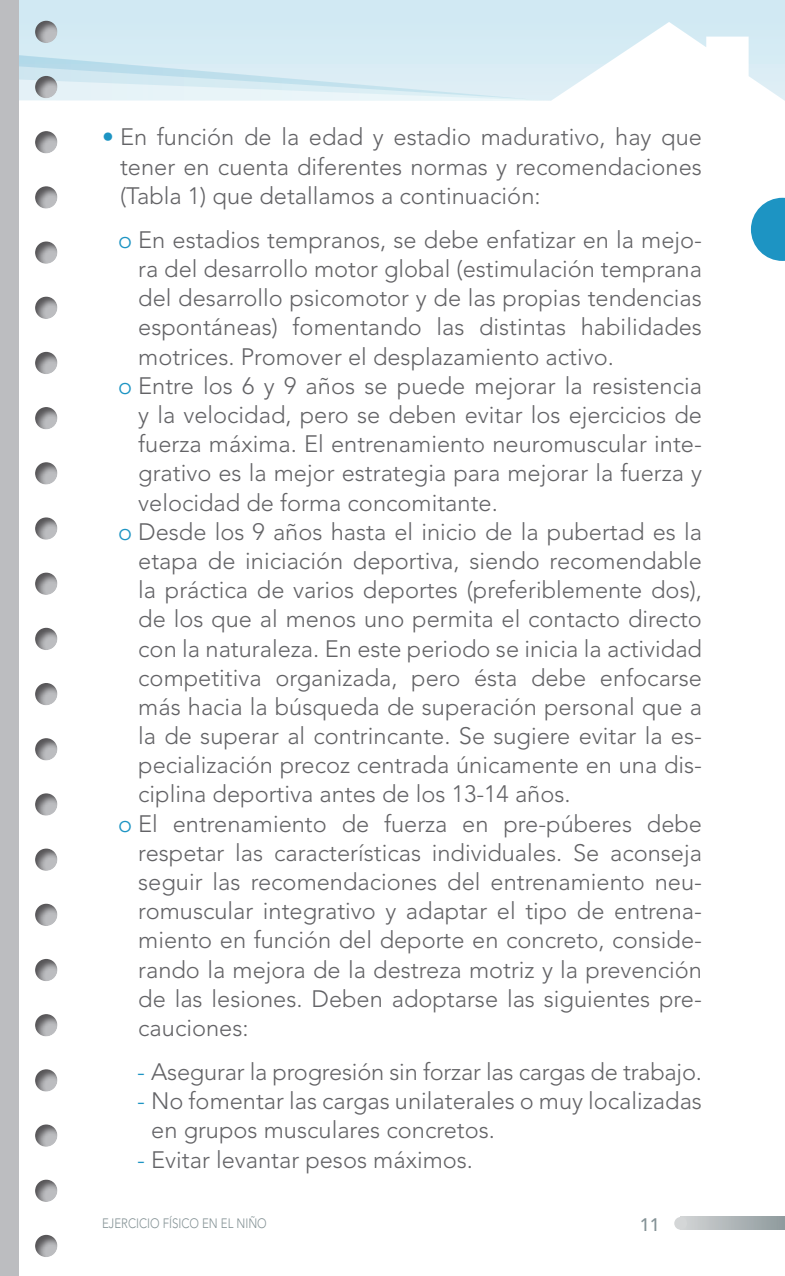
<style>
.page{position:relative;width:785px;height:1276px;background:#fff}
.page>*{position:absolute;margin:0;border:0;box-sizing:border-box;transform-origin:0 0}
.TEXTO_GENERAL{font:300 23.62px/29.2px "Avenir LT Std";color:#636366;text-align:justify}
.t1{font:500 18px "Avenir LT Std";color:#849296}
.t2{font:300 13.5px "Avenir LT Std";color:#849295;scale:.85 1}
.s1{color:#1d94c3}
</style>
<div class="page">
<svg style="left:549px;top:0;width:235px;height:101px"></svg>
<svg style="left:21px;top:0;width:528px;height:101px;background:#d5eaf3"></svg>
<svg style="left:683px;top:1217px;width:101px;height:12px"></svg>
<div style="left:674px;top:1217px;width:13px;height:12px;background:#d4d6d7;border-radius:50%"></div>
<svg style="left:750px;top:198px;width:34px;height:63px"></svg>
<div style="left:32px;top:19px;width:27px;height:27px;background:#231f20;opacity:.62"></div>
<div style="left:32px;top:74px;width:27px;height:27px;background:#231f20;opacity:.62"></div>
<div style="left:32px;top:129px;width:27px;height:27px;background:#231f20;opacity:.62"></div>
<div style="left:32px;top:184px;width:27px;height:27px;background:#231f20;opacity:.62"></div>
<div style="left:32px;top:239px;width:27px;height:27px;background:#231f20;opacity:.62"></div>
<div style="left:32px;top:294px;width:27px;height:27px;background:#231f20;opacity:.62"></div>
<div style="left:32px;top:350px;width:27px;height:27px;background:#231f20;opacity:.62"></div>
<div style="left:32px;top:405px;width:27px;height:27px;background:#231f20;opacity:.62"></div>
<div style="left:32px;top:460px;width:27px;height:27px;background:#231f20;opacity:.62"></div>
<div style="left:32px;top:515px;width:27px;height:27px;background:#231f20;opacity:.62"></div>
<div style="left:32px;top:570px;width:27px;height:27px;background:#231f20;opacity:.62"></div>
<div style="left:32px;top:625px;width:27px;height:27px;background:#231f20;opacity:.62"></div>
<div style="left:32px;top:681px;width:27px;height:27px;background:#231f20;opacity:.62"></div>
<div style="left:32px;top:736px;width:27px;height:27px;background:#231f20;opacity:.62"></div>
<div style="left:32px;top:791px;width:27px;height:27px;background:#231f20;opacity:.62"></div>
<div style="left:32px;top:846px;width:27px;height:27px;background:#231f20;opacity:.62"></div>
<div style="left:32px;top:901px;width:27px;height:27px;background:#231f20;opacity:.62"></div>
<div style="left:32px;top:956px;width:27px;height:27px;background:#231f20;opacity:.62"></div>
<div style="left:32px;top:1012px;width:27px;height:27px;background:#231f20;opacity:.62"></div>
<div style="left:32px;top:1067px;width:27px;height:27px;background:#231f20;opacity:.62"></div>
<div style="left:32px;top:1122px;width:27px;height:27px;background:#231f20;opacity:.62"></div>
<div style="left:32px;top:1177px;width:27px;height:27px;background:#231f20;opacity:.62"></div>
<div style="left:32px;top:1232px;width:27px;height:27px;background:#231f20;opacity:.62"></div>
<div style="left:0;top:0;width:21px;height:1276px;background:#bcbdc0"></div>
<p class="TEXTO_GENERAL" style="left:120px;top:123px;width:583px;text-indent:-18px"><span class="s1">•</span> En función de la edad y estadio madurativo, hay que tener en cuenta diferentes normas y recomendaciones (Tabla 1) que detallamos a continuación:</p>
<p class="TEXTO_GENERAL" style="left:138px;top:225px;width:565px;text-indent:-20px"><span class="s1">o</span> En estadios tempranos, se debe enfatizar en la mejo&shy;ra del desarrollo motor global (estimulación temprana del desarrollo psicomotor y de las propias tendencias espontáneas) fomentando las distintas habilidades motrices. Promover el desplazamiento activo.</p>
<p class="TEXTO_GENERAL" style="left:138px;top:371px;width:565px;text-indent:-20px"><span class="s1">o</span> Entre los 6 y 9 años se puede mejorar la resistencia y la velocidad, pero se deben evitar los ejercicios de fuerza máxima. El entrenamiento neuromuscular inte&shy;grativo es la mejor estrategia para mejorar la fuerza y velocidad de forma concomitante.</p>
<p class="TEXTO_GENERAL" style="left:138px;top:517px;width:565px;text-indent:-20px"><span class="s1">o</span> Desde los 9 años hasta el inicio de la pubertad es la etapa de iniciación deportiva, siendo recomendable la práctica de varios deportes (preferiblemente dos), de los que al menos uno permita el contacto directo con la naturaleza. En este periodo se inicia la actividad competitiva organizada, pero ésta debe enfocarse más hacia la búsqueda de superación personal que a la de superar al contrincante. Se sugiere evitar la es&shy;pecialización precoz centrada únicamente en una dis&shy;ciplina deportiva antes de los 13-14 años.</p>
<p class="TEXTO_GENERAL" style="left:138px;top:809px;width:565px;text-indent:-20px"><span class="s1">o</span> El entrenamiento de fuerza en pre-púberes debe respetar las características individuales. Se aconseja seguir las recomendaciones del entrenamiento neu&shy;romuscular integrativo y adaptar el tipo de entrena&shy;miento en función del deporte en concreto, conside&shy;rando la mejora de la destreza motriz y la prevención de las lesiones. Deben adoptarse las siguientes pre&shy;cauciones:</p>
<p class="TEXTO_GENERAL" style="left:137px;top:1057px;width:566px"><span class="s1">-</span> Asegurar la progresión sin forzar las cargas de trabajo.</p>
<p class="TEXTO_GENERAL" style="left:151px;top:1086px;width:552px;text-indent:-14px"><span class="s1">-</span> No fomentar las cargas unilaterales o muy localizadas en grupos musculares concretos.</p>
<p class="TEXTO_GENERAL" style="left:137px;top:1144px;width:337px"><span class="s1">-</span> Evitar levantar pesos máximos.</p>
<p class="t2" style="left:102px;top:1215px;width:195px">EJERCICIO FÍSICO EN EL NIÑO</p>
<p class="t1" style="left:639px;top:1214px;width:22px">11</p>
</div>
